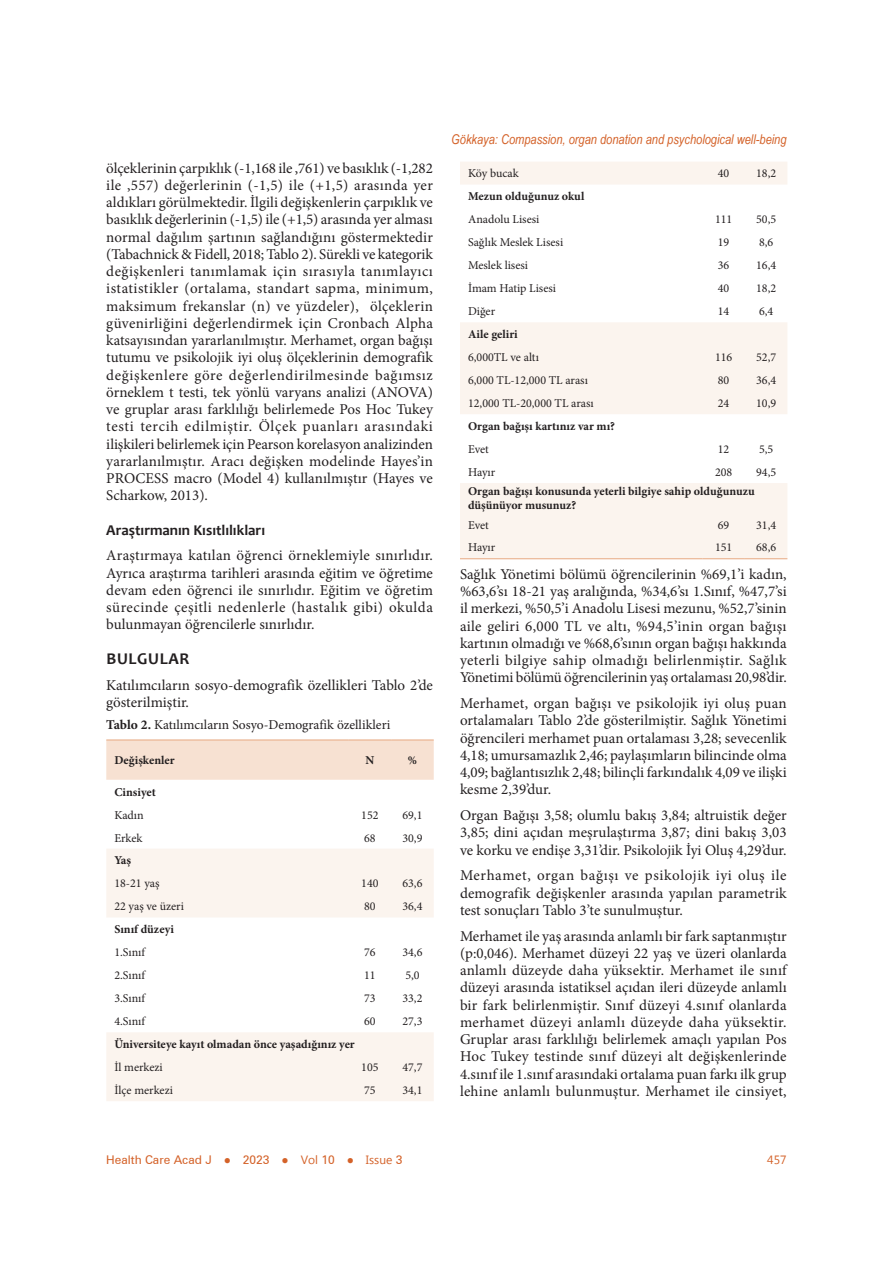
<style>
.page{position:relative;width:893px;height:1263px;background:#fff}
.page>*{position:absolute;margin:0;border:0;box-sizing:border-box;transform-origin:0 0}
.t1{font:700 16.5px "Candara";letter-spacing:.04em;color:#231f20}
.t2{font:15px/17.2px "Minion Pro";color:#231f20;text-align:justify}
.t3{font:700 15px "Candara";color:#231f20}
.t4{font:italic 13.5px "Arial Narrow";color:#d46229}
.t5{font:13.5px "Minion Pro";color:#231f20}
.t6{font:12px "Minion Pro";color:#231f20}
.t7{font:700 12px/14.4px "Minion Pro";color:#231f20}
.t8{font:12px "Zurich BT";color:#d46229}
.t9{font:12px "Lao UI";color:#d46229}
.s1{font-weight:700}
.s2{font-family:"Sylfaen"}
.s3{font-family:"Lao UI"}
</style>
<div class="page">
<div style="left:106px;top:741px;width:328px;height:39px;background:#f7e1d2"></div>
<svg style="left:106px;top:849px;width:328px;height:252px;fill:#fbf4ee"></svg>
<hr style="left:106px;top:740px;width:243px;height:1px;background:#e7a880">
<hr style="left:349px;top:740px;width:42px;height:1px;background:#e7a880">
<hr style="left:391px;top:740px;width:43px;height:1px;background:#e7a880">
<svg style="left:460px;top:162px;width:327px;height:396px"></svg>
<hr style="left:460px;top:558px;width:242px;height:1px;background:#e7a880">
<hr style="left:702px;top:558px;width:43px;height:1px;background:#e7a880">
<hr style="left:745px;top:558px;width:42px;height:1px;background:#e7a880">
<p class="t2" style="left:106px;top:159px;width:328px">ölçeklerinin çarpıklık (-1,168 ile ,761) ve basıklık (-1,282 ile ,557) değerlerinin (-1,5) ile (+1,5) arasında yer aldıkları görülmektedir. İlgili değişkenlerin çarpıklık ve basıklık değerlerinin (-1,5) ile (+1,5) arasında yer alması normal dağılım şartının sağlandığını göstermektedir (Tabachnick &amp; Fidell, 2018; Tablo 2). Sürekli ve kategorik değişkenleri tanımlamak için sırasıyla tanımlayıcı istatistikler (ortalama, standart sapma, minimum, maksimum frekanslar (n) ve yüzdeler), ölçeklerin güvenirliğini değerlendirmek için Cronbach Alpha katsayısından yararlanılmıştır. Merhamet, organ bağışı tutumu ve psikolojik iyi oluş ölçeklerinin demografik değişkenlere göre değerlendirilmesinde bağımsız örneklem t testi, tek yönlü varyans analizi (ANOVA) ve gruplar arası farklılığı belirlemede Pos Hoc Tukey testi tercih edilmiştir. Ölçek puanları arasındaki ilişkileri belirlemek için Pearson korelasyon analizinden yararlanılmıştır. Aracı değişken modelinde Hayes’in PROCESS macro (Model 4) kullanılmıştır (Hayes ve Scharkow, 2013).</p>
<p class="t3" style="left:106px;top:520px;width:160px">Araştırmanın Kısıtlılıkları</p>
<p class="t2" style="left:106px;top:547px;width:328px">Araştırmaya katılan öğrenci örneklemiyle sınırlıdır.<br>Ayrıca araştırma tarihleri arasında eğitim ve öğretime devam eden öğrenci ile sınırlıdır. Eğitim ve öğretim sürecinde çeşitli nedenlerle (hastalık gibi) okulda bulunmayan öğrencilerle sınırlıdır.</p>
<p class="t1" style="left:107px;top:649px;width:84px">BULGULAR</p>
<p class="t2" style="left:106px;top:677px;width:328px">Katılımcıların sosyo-demografik özellikleri Tablo 2’de gösterilmiştir.</p>
<p class="t5" style="left:106px;top:716px;width:286px"><span class="s1">Tablo 2.</span> Katılımcıların Sosyo-Demografik özellikleri</p>
<p class="t7" style="left:114px;top:753px;width:62px">Değişkenler</p>
<p class="t7" style="left:365px;top:753px;width:10px">N</p>
<p class="t7" style="left:408px;top:753px;width:11px">%</p>
<p class="t7" style="left:114px;top:784px;width:43px">Cinsiyet</p>
<p class="t6" style="left:114px;top:807px;width:31px">Kadın</p>
<p class="t6" style="left:361px;top:807px;width:19px">152</p>
<p class="t6" style="left:402px;top:807px;width:22px">69,1</p>
<p class="t6" style="left:114px;top:830px;width:30px">Erkek</p>
<p class="t6" style="left:364px;top:830px;width:13px">68</p>
<p class="t6" style="left:402px;top:830px;width:22px">30,9</p>
<p class="t7" style="left:114px;top:853px;width:18px">Yaş</p>
<p class="t6" style="left:114px;top:875px;width:47px">18-21 yaş</p>
<p class="t6" style="left:361px;top:875px;width:19px">140</p>
<p class="t6" style="left:402px;top:875px;width:22px">63,6</p>
<p class="t6" style="left:114px;top:898px;width:71px">22 yaş ve üzeri</p>
<p class="t6" style="left:364px;top:898px;width:13px">80</p>
<p class="t6" style="left:402px;top:898px;width:22px">36,4</p>
<p class="t7" style="left:114px;top:922px;width:61px">Sınıf düzeyi</p>
<p class="t6" style="left:114px;top:944px;width:32px">1.Sınıf</p>
<p class="t6" style="left:364px;top:944px;width:13px">76</p>
<p class="t6" style="left:402px;top:944px;width:22px">34,6</p>
<p class="t6" style="left:114px;top:967px;width:32px">2.Sınıf</p>
<p class="t6" style="left:364px;top:967px;width:13px">11</p>
<p class="t6" style="left:405px;top:967px;width:16px">5,0</p>
<p class="t6" style="left:114px;top:990px;width:32px">3.Sınıf</p>
<p class="t6" style="left:364px;top:990px;width:13px">73</p>
<p class="t6" style="left:402px;top:990px;width:22px">33,2</p>
<p class="t6" style="left:114px;top:1013px;width:32px">4.Sınıf</p>
<p class="t6" style="left:364px;top:1013px;width:13px">60</p>
<p class="t6" style="left:402px;top:1013px;width:22px">27,3</p>
<p class="t7" style="left:114px;top:1037px;width:242px">Üniversiteye kayıt olmadan önce yaşadığınız yer</p>
<p class="t6" style="left:114px;top:1059px;width:50px">İl merkezi</p>
<p class="t6" style="left:361px;top:1059px;width:19px">105</p>
<p class="t6" style="left:402px;top:1059px;width:22px">47,7</p>
<p class="t6" style="left:114px;top:1082px;width:60px">İlçe merkezi</p>
<p class="t6" style="left:364px;top:1082px;width:13px">75</p>
<p class="t6" style="left:402px;top:1082px;width:22px">34,1</p>
<p class="t4" style="left:451px;top:130px;width:337px">Gökkaya: Compassion, organ donation and psychological well-being</p>
<p class="t6" style="left:468px;top:166px;width:52px">Köy bucak</p>
<p class="t6" style="left:718px;top:166px;width:13px">40</p>
<p class="t6" style="left:756px;top:166px;width:22px">18,2</p>
<p class="t7" style="left:468px;top:189px;width:118px">Mezun olduğunuz okul</p>
<p class="t6" style="left:468px;top:211px;width:73px">Anadolu Lisesi</p>
<p class="t6" style="left:715px;top:211px;width:19px">111</p>
<p class="t6" style="left:756px;top:211px;width:22px">50,5</p>
<p class="t6" style="left:468px;top:234px;width:97px">Sağlık Meslek Lisesi</p>
<p class="t6" style="left:718px;top:234px;width:13px">19</p>
<p class="t6" style="left:759px;top:234px;width:16px">8,6</p>
<p class="t6" style="left:468px;top:257px;width:62px">Meslek lisesi</p>
<p class="t6" style="left:718px;top:257px;width:13px">36</p>
<p class="t6" style="left:756px;top:257px;width:22px">16,4</p>
<p class="t6" style="left:468px;top:280px;width:90px">İmam Hatip Lisesi</p>
<p class="t6" style="left:718px;top:280px;width:13px">40</p>
<p class="t6" style="left:756px;top:280px;width:22px">18,2</p>
<p class="t6" style="left:468px;top:303px;width:29px">Diğer</p>
<p class="t6" style="left:718px;top:303px;width:13px">14</p>
<p class="t6" style="left:759px;top:303px;width:16px">6,4</p>
<p class="t7" style="left:468px;top:327px;width:51px">Aile geliri</p>
<p class="t6" style="left:468px;top:349px;width:72px">6,000TL ve altı</p>
<p class="t6" style="left:715px;top:349px;width:19px">116</p>
<p class="t6" style="left:756px;top:349px;width:22px">52,7</p>
<p class="t6" style="left:468px;top:372px;width:121px">6,000 TL-12,000 TL arası</p>
<p class="t6" style="left:718px;top:372px;width:13px">80</p>
<p class="t6" style="left:756px;top:372px;width:22px">36,4</p>
<p class="t6" style="left:468px;top:395px;width:127px">12,000 TL-20,000 TL arası</p>
<p class="t6" style="left:718px;top:395px;width:13px">24</p>
<p class="t6" style="left:756px;top:395px;width:22px">10,9</p>
<p class="t7" style="left:468px;top:419px;width:148px">Organ bağışı kartınız var mı?</p>
<p class="t6" style="left:468px;top:441px;width:22px">Evet</p>
<p class="t6" style="left:718px;top:441px;width:13px">12</p>
<p class="t6" style="left:759px;top:441px;width:16px">5,5</p>
<p class="t6" style="left:468px;top:464px;width:29px">Hayır</p>
<p class="t6" style="left:715px;top:464px;width:19px">208</p>
<p class="t6" style="left:756px;top:464px;width:22px">94,5</p>
<p class="t7" style="left:468px;top:484px;width:288px">Organ bağışı konusunda yeterli bilgiye sahip olduğunuzu düşünüyor musunuz?</p>
<p class="t6" style="left:468px;top:517px;width:22px">Evet</p>
<p class="t6" style="left:718px;top:517px;width:13px">69</p>
<p class="t6" style="left:756px;top:517px;width:22px">31,4</p>
<p class="t6" style="left:468px;top:539px;width:29px">Hayır</p>
<p class="t6" style="left:715px;top:539px;width:19px">151</p>
<p class="t6" style="left:756px;top:539px;width:22px">68,6</p>
<p class="t2" style="left:460px;top:565px;width:328px">Sağlık Yönetimi bölümü öğrencilerinin %69,1’i kadın, %63,6’sı 18-21 yaş aralığında, %34,6’sı 1.Sınıf, %47,7’si il merkezi, %50,5’i Anadolu Lisesi mezunu, %52,7’sinin aile geliri 6,000 TL ve altı, %94,5’inin organ bağışı kartının olmadığı ve %68,6’sının organ bağışı hakkında yeterli bilgiye sahip olmadığı belirlenmiştir. Sağlık Yönetimi bölümü öğrencilerinin yaş ortalaması 20,98’dir.</p>
<p class="t2" style="left:460px;top:695px;width:328px">Merhamet, organ bağışı ve psikolojik iyi oluş puan ortalamaları Tablo 2’de gösterilmiştir. Sağlık Yönetimi öğrencileri merhamet puan ortalaması 3,28; sevecenlik 4,18; umursamazlık 2,46; paylaşımların bilincinde olma 4,09; bağlantısızlık 2,48; bilinçli farkındalık 4,09 ve ilişki kesme 2,39’dur.</p>
<p class="t2" style="left:460px;top:807px;width:328px">Organ Bağışı 3,58; olumlu bakış 3,84; altruistik değer 3,85; dini açıdan meşrulaştırma 3,87; dini bakış 3,03 ve korku ve endişe 3,31’dir. Psikolojik İyi Oluş 4,29’dur.</p>
<p class="t2" style="left:460px;top:867px;width:328px">Merhamet, organ bağışı ve psikolojik iyi oluş ile demografik değişkenler arasında yapılan parametrik test sonuçları Tablo 3’te sunulmuştur.</p>
<p class="t2" style="left:460px;top:927px;width:328px">Merhamet ile yaş arasında anlamlı bir fark saptanmıştır (p:0,046). Merhamet düzeyi 22 yaş ve üzeri olanlarda anlamlı düzeyde daha yüksektir. Merhamet ile sınıf düzeyi arasında istatiksel açıdan ileri düzeyde anlamlı bir fark belirlenmiştir. Sınıf düzeyi 4.sınıf olanlarda merhamet düzeyi anlamlı düzeyde daha yüksektir.<br>Gruplar arası farklılığı belirlemek amaçlı yapılan Pos Hoc Tukey testinde sınıf düzeyi alt değişkenlerinde 4.sınıf ile 1.sınıf arasındaki ortalama puan farkı ilk grup lehine anlamlı bulunmuştur. Merhamet ile cinsiyet,</p>
<p class="t8" style="left:106px;top:1153px;width:298px">Health Care Acad J <span class="s2">●</span> 2023 <span class="s2">●</span> <span class="s3">Vol</span> 10 <span class="s2">●</span> <span class="s3">Issue</span> 3</p>
<p class="t9" style="left:767px;top:1152px;width:21px">457</p>
</div>
